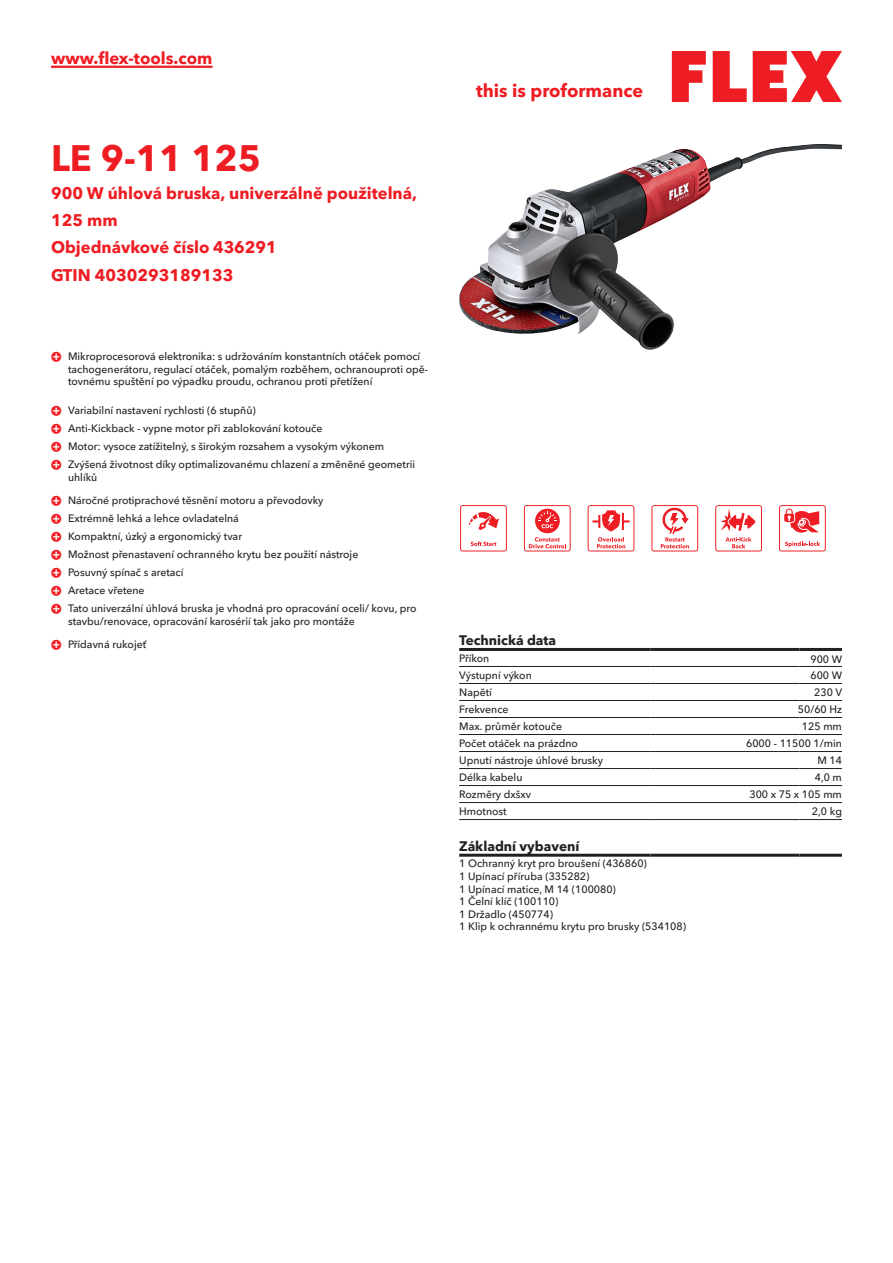
<style>
.page{position:relative;width:893px;height:1263px;background:#fff}
.page>*{position:absolute;margin:0;border:0;box-sizing:border-box;transform-origin:0 0}
.CB_AF_Product-name{font:700 36px "Avenir Next W1 G";color:#ee1d23}
.t1{font:700 18px "Avenir Next W1 G";color:#ee1d23}
.CB_AF_Product-short{font:700 16.5px/27px "Avenir Next W1 G";color:#ee1d23}
.CB_AF_Order-number{font:700 16.5px "Avenir Next W1 G";color:#ee1d23}
.CB_AF_Table-headline{font:700 13.5px "Avenir Next W1 G";color:#231f20}
.CB_AF_Table-specific{font:500 10.5px/12.6px "Avenir Next W1 G";color:#231f20}
</style>
<div class="page">
<svg style="left:672px;top:51px;width:34px;height:51px"></svg>
<svg style="left:713px;top:51px;width:34px;height:51px"></svg>
<svg style="left:753px;top:51px;width:89px;height:51px"></svg>
<hr style="left:51px;top:66px;width:162px;height:2px;background:#ee1d23">
<img style="left:459px;top:144px;width:362px;height:187px">
<hr style="left:459px;top:666px;width:192px;height:1px;background:#231f20">
<hr style="left:651px;top:666px;width:148px;height:1px;background:#231f20">
<hr style="left:799px;top:666px;width:43px;height:1px;background:#231f20">
<hr style="left:459px;top:683px;width:192px;height:1px;background:#231f20">
<hr style="left:651px;top:683px;width:148px;height:1px;background:#231f20">
<hr style="left:799px;top:683px;width:43px;height:1px;background:#231f20">
<hr style="left:459px;top:700px;width:192px;height:1px;background:#231f20">
<hr style="left:651px;top:700px;width:148px;height:1px;background:#231f20">
<hr style="left:799px;top:700px;width:43px;height:1px;background:#231f20">
<hr style="left:459px;top:717px;width:192px;height:1px;background:#231f20">
<hr style="left:651px;top:717px;width:148px;height:1px;background:#231f20">
<hr style="left:799px;top:717px;width:43px;height:1px;background:#231f20">
<hr style="left:459px;top:734px;width:192px;height:1px;background:#231f20">
<hr style="left:651px;top:734px;width:148px;height:1px;background:#231f20">
<hr style="left:799px;top:734px;width:43px;height:1px;background:#231f20">
<hr style="left:459px;top:751px;width:192px;height:1px;background:#231f20">
<hr style="left:651px;top:751px;width:148px;height:1px;background:#231f20">
<hr style="left:799px;top:751px;width:43px;height:1px;background:#231f20">
<hr style="left:459px;top:768px;width:192px;height:1px;background:#231f20">
<hr style="left:651px;top:768px;width:148px;height:1px;background:#231f20">
<hr style="left:799px;top:768px;width:43px;height:1px;background:#231f20">
<hr style="left:459px;top:785px;width:192px;height:1px;background:#231f20">
<hr style="left:651px;top:785px;width:148px;height:1px;background:#231f20">
<hr style="left:799px;top:785px;width:43px;height:1px;background:#231f20">
<hr style="left:459px;top:802px;width:192px;height:1px;background:#231f20">
<hr style="left:651px;top:802px;width:148px;height:1px;background:#231f20">
<hr style="left:799px;top:802px;width:43px;height:1px;background:#231f20">
<hr style="left:459px;top:819px;width:192px;height:1px;background:#231f20">
<hr style="left:651px;top:819px;width:148px;height:1px;background:#231f20">
<hr style="left:799px;top:819px;width:43px;height:1px;background:#231f20">
<hr style="left:459px;top:648px;width:192px;height:3px;background:#231f20">
<hr style="left:651px;top:648px;width:148px;height:3px;background:#231f20">
<hr style="left:799px;top:648px;width:43px;height:3px;background:#231f20">
<hr style="left:459px;top:854px;width:192px;height:3px;background:#231f20">
<hr style="left:651px;top:854px;width:148px;height:3px;background:#231f20">
<hr style="left:799px;top:854px;width:43px;height:3px;background:#231f20">
<svg style="left:460px;top:505px;width:47px;height:46px"></svg>
<svg style="left:524px;top:505px;width:47px;height:46px"></svg>
<svg style="left:588px;top:505px;width:46px;height:46px"></svg>
<svg style="left:651px;top:505px;width:47px;height:46px"></svg>
<svg style="left:715px;top:505px;width:47px;height:46px"></svg>
<svg style="left:779px;top:505px;width:47px;height:46px"></svg>
<h3 class="CB_AF_Product-short" style="left:51px;top:43px;width:163px">www.flex-tools.com</h3>
<p class="CB_AF_Product-name" style="left:51px;top:130px;width:212px">LE 9-11 125</p>
<p class="CB_AF_Product-short" style="left:51px;top:178px;width:367px">900 W úhlová bruska, univerzálně použitelná,<br>125 mm</p>
<p class="CB_AF_Order-number" style="left:51px;top:234px;width:227px">Objednávkové číslo 436291</p>
<p class="CB_AF_Order-number" style="left:51px;top:262px;width:184px">GTIN 4030293189133</p>
<p class="CB_AF_Table-specific" style="left:68px;top:349px;width:362px">Mikroprocesorová elektronika: s udržováním konstantních otáček pomocí tachogenerátoru, regulací otáček, pomalým rozběhem, ochranouproti opě&shy;tovnému spuštění po výpadku proudu, ochranou proti přetížení</p>
<p class="CB_AF_Table-specific" style="left:68px;top:403px;width:189px">Variabilní nastavení rychlosti (6 stupňů)</p>
<p class="CB_AF_Table-specific" style="left:68px;top:421px;width:256px">Anti-Kickback - vypne motor při zablokování kotouče</p>
<p class="CB_AF_Table-specific" style="left:68px;top:439px;width:318px">Motor: vysoce zatížitelný, s širokým rozsahem a vysokým výkonem</p>
<p class="CB_AF_Table-specific" style="left:68px;top:457px;width:349px">Zvýšená životnost díky optimalizovanému chlazení a změněné geometrii uhlíků</p>
<p class="CB_AF_Table-specific" style="left:68px;top:493px;width:257px">Náročné protiprachové těsnění motoru a převodovky</p>
<p class="CB_AF_Table-specific" style="left:68px;top:511px;width:172px">Extrémně lehká a lehce ovladatelná</p>
<p class="CB_AF_Table-specific" style="left:68px;top:529px;width:176px">Kompaktní, úzký a ergonomický tvar</p>
<p class="CB_AF_Table-specific" style="left:68px;top:547px;width:292px">Možnost přenastavení ochranného krytu bez použití nástroje</p>
<p class="CB_AF_Table-specific" style="left:68px;top:565px;width:117px">Posuvný spínač s aretací</p>
<p class="CB_AF_Table-specific" style="left:68px;top:583px;width:78px">Aretace vřetene</p>
<p class="CB_AF_Table-specific" style="left:68px;top:601px;width:350px">Tato univerzální úhlová bruska je vhodná pro opracování oceli/ kovu, pro stavbu/renovace, opracování karosérií tak jako pro montáže</p>
<p class="CB_AF_Table-specific" style="left:68px;top:637px;width:80px">Přídavná rukojeť</p>
<h2 class="t1" style="left:476px;top:77px;width:169px">this is proformance</h2>
<p class="CB_AF_Table-headline" style="left:459px;top:630px;width:98px">Technická data</p>
<p class="CB_AF_Table-specific" style="left:459px;top:651px;width:32px">Příkon</p>
<p class="CB_AF_Table-specific" style="left:810px;top:652px;width:33px">900 W</p>
<p class="CB_AF_Table-specific" style="left:459px;top:668px;width:74px">Výstupní výkon</p>
<p class="CB_AF_Table-specific" style="left:810px;top:668px;width:33px">600 W</p>
<p class="CB_AF_Table-specific" style="left:459px;top:685px;width:34px">Napětí</p>
<p class="CB_AF_Table-specific" style="left:814px;top:685px;width:29px">230 V</p>
<p class="CB_AF_Table-specific" style="left:459px;top:702px;width:51px">Frekvence</p>
<p class="CB_AF_Table-specific" style="left:798px;top:702px;width:46px">50/60 Hz</p>
<p class="CB_AF_Table-specific" style="left:459px;top:719px;width:104px">Max. průměr kotouče</p>
<p class="CB_AF_Table-specific" style="left:802px;top:719px;width:41px">125 mm</p>
<p class="CB_AF_Table-specific" style="left:459px;top:736px;width:120px">Počet otáček na prázdno</p>
<p class="CB_AF_Table-specific" style="left:746px;top:736px;width:97px">6000 - 11500 1/min</p>
<p class="CB_AF_Table-specific" style="left:459px;top:753px;width:145px">Upnutí nástroje úhlové brusky</p>
<p class="CB_AF_Table-specific" style="left:817px;top:753px;width:26px">M 14</p>
<p class="CB_AF_Table-specific" style="left:459px;top:770px;width:65px">Délka kabelu</p>
<p class="CB_AF_Table-specific" style="left:815px;top:770px;width:29px">4,0 m</p>
<p class="CB_AF_Table-specific" style="left:459px;top:787px;width:73px">Rozměry dxšxv</p>
<p class="CB_AF_Table-specific" style="left:749px;top:787px;width:94px">300 x 75 x 105 mm</p>
<p class="CB_AF_Table-specific" style="left:459px;top:804px;width:49px">Hmotnost</p>
<p class="CB_AF_Table-specific" style="left:812px;top:804px;width:32px">2,0 kg</p>
<p class="CB_AF_Table-headline" style="left:459px;top:835px;width:122px">Základní vybavení</p>
<p class="CB_AF_Table-specific" style="left:459px;top:856px;width:228px">1 Ochranný kryt pro broušení (436860)<br>1 Upínací příruba (335282)<br>1 Upínací matice, M 14 (100080)<br>1 Čelní klíč (100110)<br>1 Držadlo (450774)<br>1 Klip k ochrannému krytu pro brusky (534108)</p>
</div>
